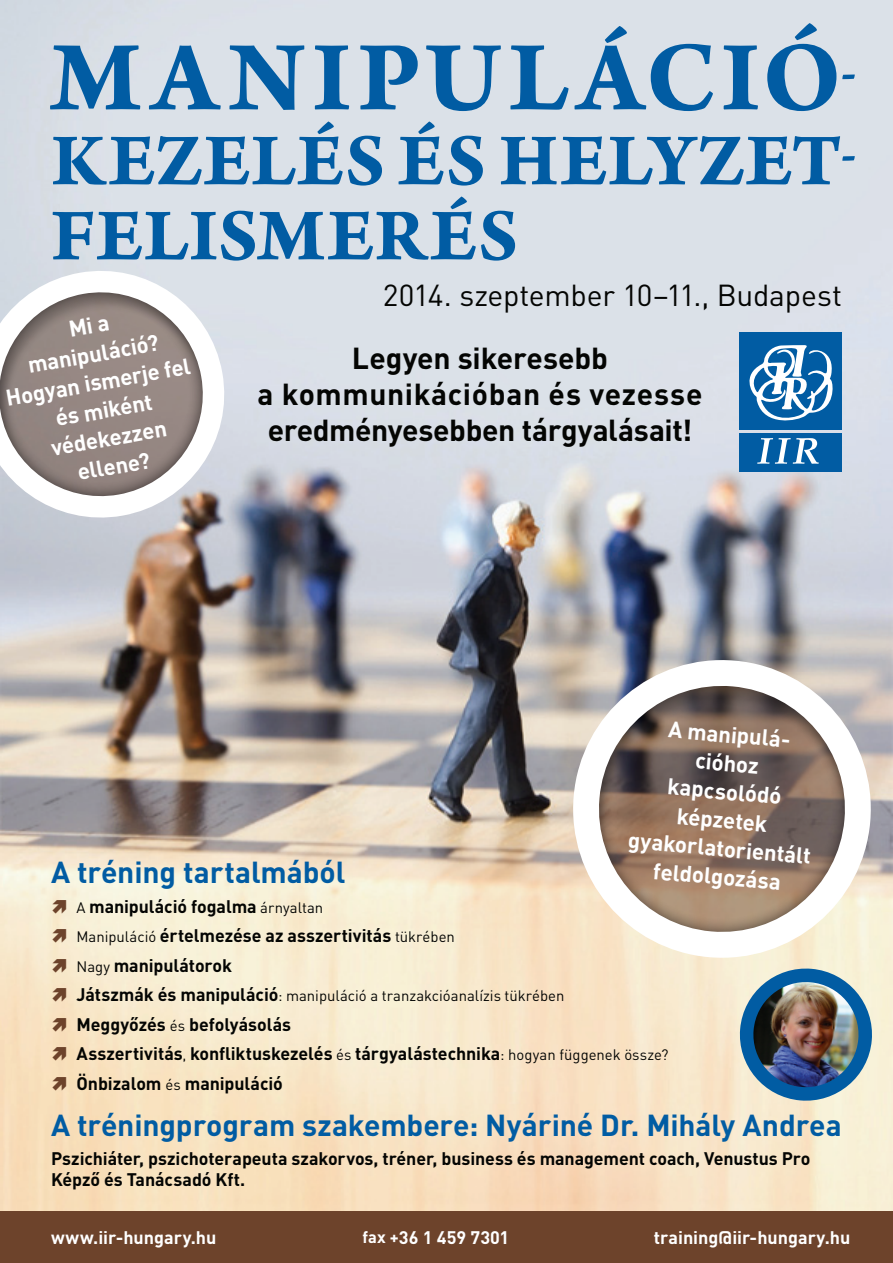
<style>
.page{position:relative;width:893px;height:1263px;background:#fff}
.page>*{position:absolute;margin:0;border:0;box-sizing:border-box;transform-origin:0 0}
.t1{font:105px "Arno Pro Bold Sm Text";letter-spacing:.26em;color:#015ca3}
.t2{font:78px/75px "Arno Pro Bold Sm Text";letter-spacing:.015em;color:#015ca3}
.t3{font:52.5px/81.6px "Arno Pro Bold Sm Text";color:#015ca3}
.t4{font:700 30px/36px "DIN Pro";color:#040503;text-align:center}
.t5{font:700 30px "DIN Pro";letter-spacing:-.005em;color:#015ca3}
.t6{font:30px "DIN Pro";letter-spacing:-.01em;color:#040503}
.t7{font:700 22.5px/28.5px "DIN Pro";color:#fff;text-align:center}
.t8{font:700 18px/29.5px "DIN Pro";letter-spacing:-.005em;color:#040503}
.t9{font:700 18px "DIN Pro";color:#fff}
.t10{font:15px "DIN Pro";color:#040503}
.s1{font-weight:400;font-size:15px}
.s2{font-weight:700;font-size:18px}
.s3{font-size:16.5px}
</style>
<div class="page">
<img style="left:0;top:0;width:893px;height:1212px">
<div style="left:0;top:1212px;width:893px;height:51px;background:#6d432b"></div>
<img style="left:729px;top:958px;width:153px;height:150px">
<svg style="left:0;top:261px;width:234px;height:266px"></svg>
<svg style="left:566px;top:653px;width:311px;height:311px"></svg>
<div style="left:740px;top:434px;width:102px;height:38px;background:#015ca3"></div>
<div style="left:740px;top:332px;width:102px;height:97px;background:#015ca3"></div>
<svg style="left:757px;top:438px;width:62px;height:26px"></svg>
<svg style="left:749px;top:345px;width:84px;height:76px"></svg>
<svg style="left:53px;top:899px;width:13px;height:14px"></svg>
<svg style="left:53px;top:929px;width:13px;height:14px"></svg>
<svg style="left:53px;top:958px;width:13px;height:14px"></svg>
<svg style="left:53px;top:988px;width:13px;height:14px"></svg>
<svg style="left:53px;top:1017px;width:13px;height:14px"></svg>
<svg style="left:53px;top:1047px;width:13px;height:14px"></svg>
<svg style="left:53px;top:1076px;width:13px;height:14px"></svg>
<h1 class="t1" style="left:51px;top:16px;width:792px">MANIPULÁCIÓ</h1>
<h2 class="t2" style="left:51px;top:127px;width:792px">KEZELÉS ÉS HELYZET<br>FELISMERÉS</h2>
<h3 class="t3" style="left:840px;top:38px;width:18px">- -</h3>
<p class="t7" style="left:-6px;top:327px;width:188px;rotate:-10deg">Mi a<br>manipuláció?<br>Hogyan ismerje fel és miként védekezzen ellene?</p>
<h3 class="t6" style="left:383px;top:274px;width:461px">2014. szeptember 10–11., Budapest</h3>
<h3 class="t4" style="left:257px;top:339px;width:447px">Legyen sikeresebb<br>a kommunikációban és vezesse eredményesebben tárgyalásait!</h3>
<p class="t7" style="left:639px;top:711px;width:185px;rotate:5deg">A manipulá&shy;cióhoz<br>kapcsolódó képzetek gyakorlatorientált feldolgozása</p>
<h3 class="t5" style="left:51px;top:852px;width:296px">A tréning tartalmából</h3>
<p class="t8" style="left:77px;top:891px;width:380px"><span class="s1">A</span> manipuláció fogalma <span class="s1">árnyaltan<br>Manipuláció</span> értelmezése az asszertivitás <span class="s1">tükrében<br>Nagy</span> manipulátorok</p>
<p class="t10" style="left:77px;top:985px;width:489px"><span class="s2">Játszmák és manipuláció</span>: manipuláció a tranzakcióanalízis tükrében</p>
<p class="t8" style="left:77px;top:1009px;width:593px">Meggyőzés <span class="s1">és</span> befolyásolás<br>Asszertivitás<span class="s1">,</span> konfliktuskezelés <span class="s1">és</span> tárgyalástechnika<span class="s1">: hogyan függenek össze?<br></span>Önbizalom <span class="s1">és</span> manipuláció</p>
<h3 class="t5" style="left:51px;top:1105px;width:792px">A tréningprogram szakembere: Nyáriné Dr. Mihály Andrea</h3>
<p class="t8" style="left:51px;top:1148px;width:761px;line-height:21px">Pszichiáter, pszichoterapeuta szakorvos, tréner, business és management coach, Venustus Pro<br>Képző és Tanácsadó Kft.</p>
<p class="t9" style="left:51px;top:1225px;width:167px">www.iir-hungary.hu</p>
<p class="t9" style="left:362px;top:1225px;width:149px"><span class="s3">fax +</span>36 1 459 7301</p>
<p class="t9" style="left:654px;top:1225px;width:198px">training@iir-hungary.hu</p>
</div>
